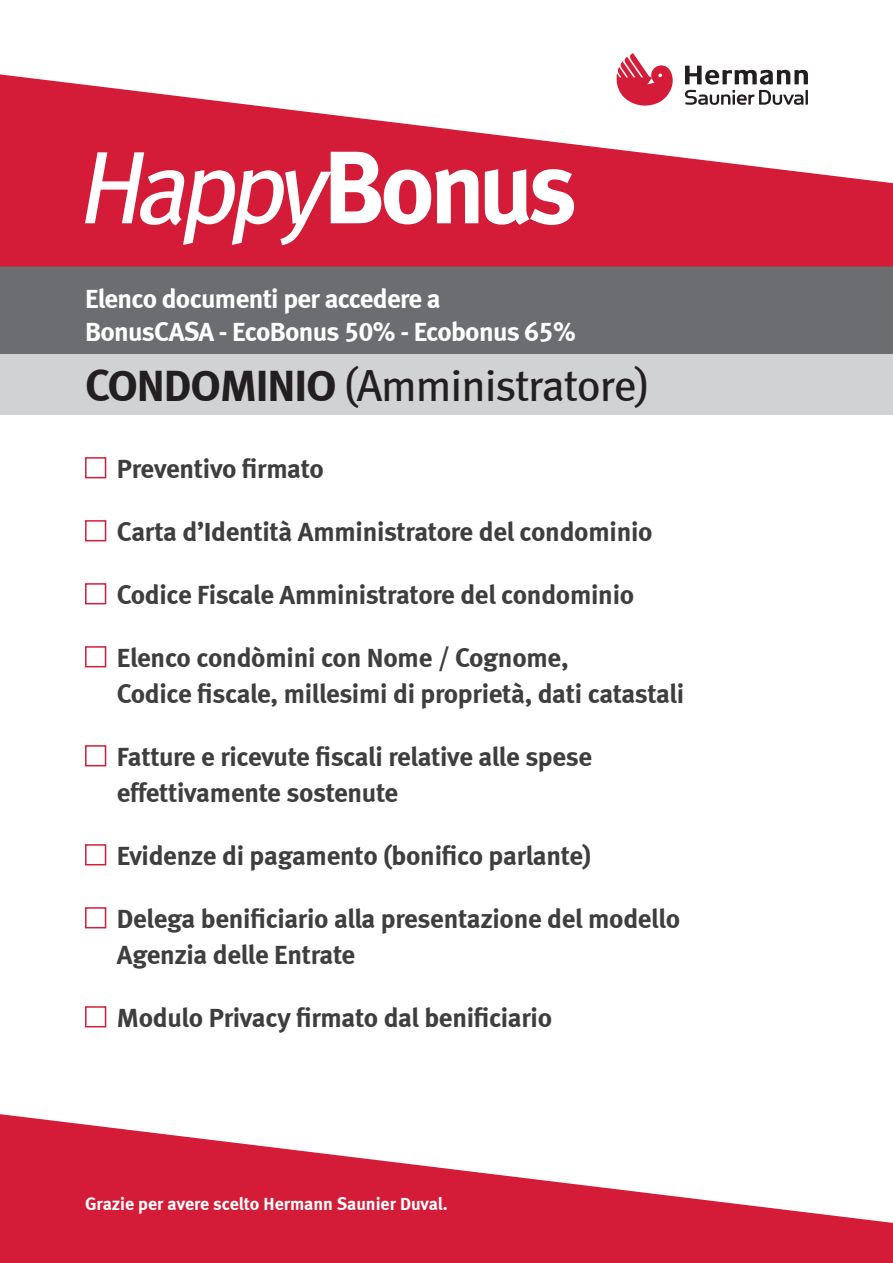
<style>
.page{position:relative;width:893px;height:1263px;background:#fff}
.page>*{position:absolute;margin:0;border:0;box-sizing:border-box;transform-origin:0 0}
.t1{font:45px "Meta Book LF";letter-spacing:-.025em;color:#231f20}
.t2{font:27px/36px "Meta Bold LF";letter-spacing:-.01em;color:#3e3e3f}
.t3{font:27px/32.4px "Meta Bold LF";letter-spacing:-.025em;color:#fff}
.t4{font:18px "Meta Bold LF";color:#fff}
.s1{font-family:"Meta Bold LF"}
</style>
<div class="page">
<div style="left:85px;top:457px;width:21px;height:21px;border:2px solid #d41c38"></div>
<div style="left:85px;top:520px;width:21px;height:21px;border:2px solid #d41c38"></div>
<div style="left:85px;top:583px;width:21px;height:21px;border:2px solid #d41c38"></div>
<div style="left:85px;top:646px;width:21px;height:21px;border:2px solid #d41c38"></div>
<div style="left:85px;top:745px;width:21px;height:21px;border:2px solid #d41c38"></div>
<div style="left:85px;top:844px;width:21px;height:21px;border:2px solid #d41c38"></div>
<div style="left:85px;top:907px;width:21px;height:21px;border:2px solid #d41c38"></div>
<div style="left:85px;top:1006px;width:21px;height:21px;border:2px solid #d41c38"></div>
<div style="left:0;top:266px;width:893px;height:149px;background:#d1d2d4"></div>
<div style="left:0;top:266px;width:893px;height:88px;background:#6c6d70"></div>
<svg style="left:0;top:1114px;width:893px;height:149px;fill:#d41c38"></svg>
<svg style="left:685px;top:66px;width:123px;height:8px"></svg>
<svg style="left:616px;top:53px;width:56px;height:21px"></svg>
<svg style="left:0;top:74px;width:893px;height:192px;fill:#d41c38"></svg>
<svg style="left:85px;top:152px;width:489px;height:93px;fill:#d41c38"></svg>
<p class="t3" style="left:85px;top:282px;width:492px">Elenco documenti per accedere a<br>BonusCASA - EcoBonus 50% - Ecobonus 65%</p>
<h1 class="t1" style="left:85px;top:359px;width:565px"><span class="s1">CONDOMINIO</span> (Amministratore)</h1>
<p class="t2" style="left:117px;top:451px;width:209px">Preventivo firmato</p>
<p class="t2" style="left:117px;top:514px;width:537px">Carta d’Identità Amministratore del condominio</p>
<p class="t2" style="left:117px;top:577px;width:519px">Codice Fiscale Amministratore del condominio</p>
<p class="t2" style="left:117px;top:640px;width:569px">Elenco condòmini con Nome / Cognome,<br>Codice fiscale, millesimi di proprietà, dati catastali</p>
<p class="t2" style="left:117px;top:739px;width:477px">Fatture e ricevute fiscali relative alle spese effettivamente sostenute</p>
<p class="t2" style="left:117px;top:838px;width:476px">Evidenze di pagamento (bonifico parlante)</p>
<p class="t2" style="left:117px;top:901px;width:565px">Delega benificiario alla presentazione del modello<br>Agenzia delle Entrate</p>
<p class="t2" style="left:117px;top:1000px;width:437px">Modulo Privacy firmato dal benificiario</p>
<p class="t4" style="left:85px;top:1193px;width:364px">Grazie per avere scelto Hermann Saunier Duval.</p>
</div>
